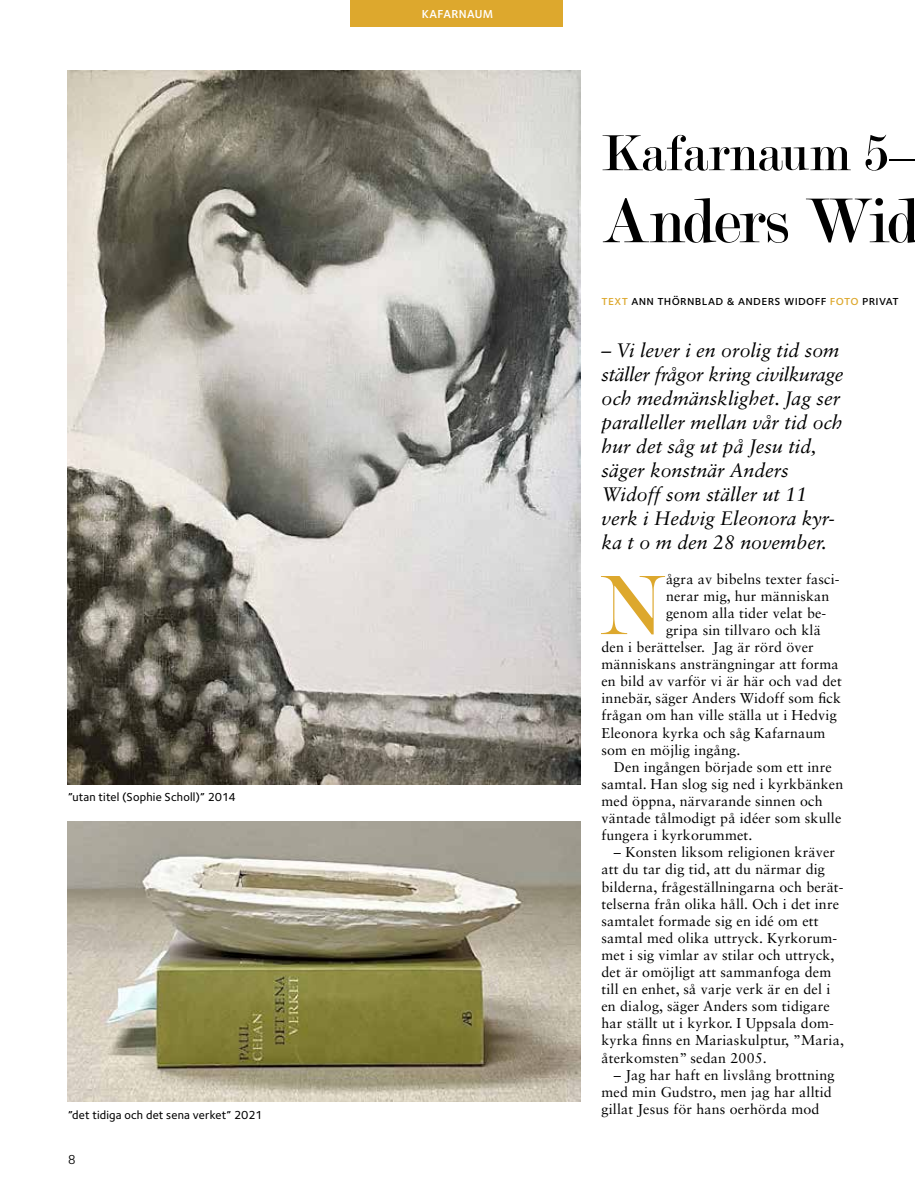
<style>
.page{position:relative;width:915px;height:1191px;background:#fff}
.page>*{position:absolute;margin:0;border:0;box-sizing:border-box;transform-origin:0 0}
.t1{font:90px "Modern";color:#dda82d}
.t2{font:67.5px "Modern";letter-spacing:-.035em;color:#000}
.t3{font:54px "Modern";letter-spacing:-.005em;color:#000}
.t4{font:italic 19.5px/24px "Sabon LT Std";color:#000}
.t5{font:14.25px/17.1px "Sabon LT Std";letter-spacing:.01em;color:#000}
.t6{font:14.25px "Foundry Sterling Book OSF";color:#000}
.t7{font:13.5px "Foundry Sterling Medium Expert";letter-spacing:.02em;color:#000}
.t8{font:500 12px "Foundry Sterling";letter-spacing:.015em;color:#000}
.t9{font:12px "Foundry Sterling Demi Expert";letter-spacing:.03em;color:#fff}
.s1{color:#dda82d}
</style>
<div class="page">
<div style="left:350px;top:0;width:213px;height:27px;background:#dda82d"></div>
<img style="left:68px;top:70px;width:512px;height:714px">
<img style="left:68px;top:822px;width:512px;height:279px">
<p class="t8" style="left:68px;top:788px;width:169px">”utan titel (Sophie Scholl)” 2014</p>
<p class="t8" style="left:68px;top:1106px;width:196px">”det tidiga och det sena verket” 2021</p>
<p class="t6" style="left:68px;top:1148px;width:9px">8</p>
<p class="t9" style="left:421px;top:5px;width:73px">KAFARNAUM</p>
<h3 class="t3" style="left:601px;top:126px;width:317px">Kafarnaum 5–</h3>
<h2 class="t2" style="left:601px;top:187px;width:320px">Anders Wid</h2>
<p class="t7" style="left:601px;top:291px;width:299px"><span class="s1">text</span> ann thörnblad &amp; anders widoff <span class="s1">foto</span> privat</p>
<p class="t4" style="left:601px;top:338px;width:243px">– Vi lever i en orolig tid som ställer frågor kring civilkurage och medmänsklighet. Jag ser paralleller mellan vår tid och hur det såg ut på Jesu tid, säger konstnär Anders<br>Widoff som ställer ut 11 verk i Hedvig Eleonora kyr&shy;ka t o m den 28 november.</p>
<p class="t5" style="left:665px;top:570px;width:175px">ågra av bibelns texter fasci-</p>
<p class="t5" style="left:665px;top:587px;width:165px">nerar mig, hur människan</p>
<p class="t5" style="left:665px;top:604px;width:162px">genom alla tider velat be-</p>
<p class="t5" style="left:665px;top:621px;width:156px">gripa sin tillvaro och klä</p>
<p class="t5" style="left:601px;top:638px;width:214px">den i berättelser. Jag är rörd över</p>
<p class="t5" style="left:601px;top:655px;width:239px">människans ansträngningar att forma</p>
<p class="t5" style="left:601px;top:672px;width:242px">en bild av varför vi är här och vad det</p>
<p class="t5" style="left:601px;top:689px;width:241px">innebär, säger Anders Widoff som fick</p>
<p class="t5" style="left:601px;top:707px;width:237px">frågan om han ville ställa ut i Hedvig</p>
<p class="t5" style="left:601px;top:724px;width:225px">Eleonora kyrka och såg Kafarnaum</p>
<p class="t5" style="left:601px;top:741px;width:140px">som en möjlig ingång.</p>
<p class="t5" style="left:613px;top:758px;width:219px">Den ingången började som ett inre</p>
<p class="t5" style="left:601px;top:775px;width:243px">samtal. Han slog sig ned i kyrkbänken</p>
<p class="t5" style="left:601px;top:792px;width:222px">med öppna, närvarande sinnen och</p>
<p class="t5" style="left:601px;top:809px;width:241px">väntade tålmodigt på idéer som skulle</p>
<p class="t5" style="left:601px;top:826px;width:152px">fungera i kyrkorummet.</p>
<p class="t5" style="left:601px;top:843px;width:244px;text-indent:12px">– Konsten liksom religionen kräver att du tar dig tid, att du närmar dig bilderna, frågeställningarna och berät&shy;telserna från olika håll. Och i det inre samtalet formade sig en idé om ett samtal med olika uttryck. Kyrkorum&shy;met i sig vimlar av stilar och uttryck, det är omöjligt att sammanfoga dem till en enhet, så varje verk är en del i en dialog, säger Anders som tidigare har ställt ut i kyrkor. I Uppsala dom&shy;kyrka finns en Mariaskulptur, ”Maria, återkomsten” sedan 2005.</p>
<p class="t5" style="left:601px;top:1066px;width:234px;text-indent:12px">– Jag har haft en livslång brottning med min Gudstro, men jag har alltid gillat Jesus för hans oerhörda mod</p>
<h1 class="t1" style="left:599px;top:560px;width:64px">N</h1>
</div>
